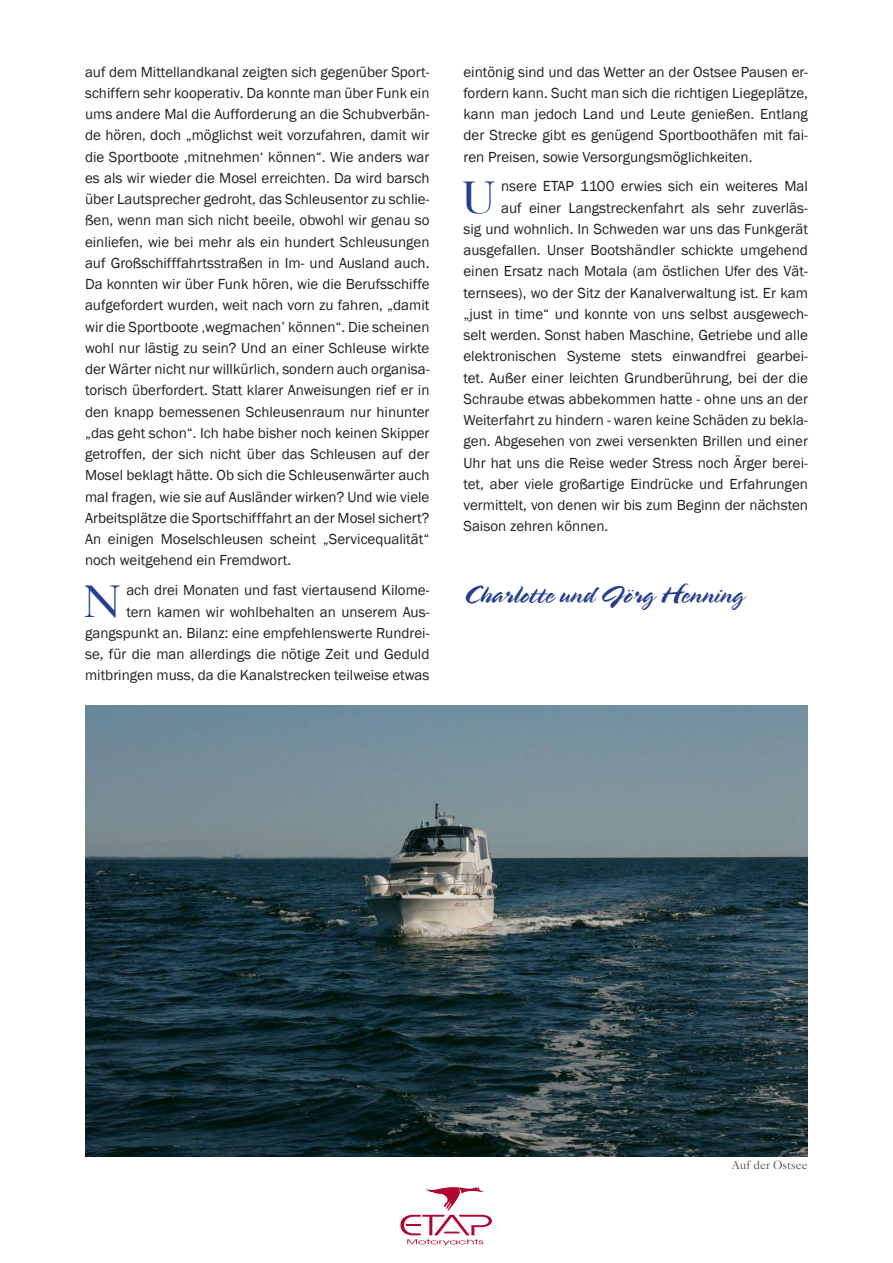
<style>
.page{position:relative;width:893px;height:1263px;background:#fff}
.page>*{position:absolute;margin:0;border:0;box-sizing:border-box;transform-origin:0 0}
.t1{font:45.75px "Caslon 540 LT Std";color:#253f8e}
.t2{font:27px "Spring LP";color:#253f8e}
.t3{font:15px/21.3px "Franklin Gothic";color:#231f20;text-align:justify}
.t4{font:12px "Caslon 540 LT Std";color:#57585a}
</style>
<div class="page">
<svg style="left:400px;top:1187px;width:92px;height:58px"></svg>
<img style="left:85px;top:705px;width:723px;height:452px">
<p class="t3" style="left:85px;top:61px;width:346px">auf dem Mittellandkanal zeigten sich gegenüber Sport&shy;schiffern sehr kooperativ. Da konnte man über Funk ein ums andere Mal die Aufforderung an die Schubverbän&shy;de hören, doch „möglichst weit vorzufahren, damit wir die Sportboote ,mitnehmen‘ können“. Wie anders war es als wir wieder die Mosel erreichten. Da wird barsch über Lautsprecher gedroht, das Schleusentor zu schlie&shy;ßen, wenn man sich nicht beeile, obwohl wir genau so einliefen, wie bei mehr als ein hundert Schleusungen auf Großschifffahrtsstraßen in Im- und Ausland auch.<br>Da konnten wir über Funk hören, wie die Berufsschiffe aufgefordert wurden, weit nach vorn zu fahren, „damit wir die Sportboote ‚wegmachen’ können“. Die scheinen wohl nur lästig zu sein? Und an einer Schleuse wirkte der Wärter nicht nur willkürlich, sondern auch organisa&shy;torisch überfordert. Statt klarer Anweisungen rief er in den knapp bemessenen Schleusenraum nur hinunter „das geht schon“. Ich habe bisher noch keinen Skipper getroffen, der sich nicht über das Schleusen auf der Mosel beklagt hätte. Ob sich die Schleusenwärter auch mal fragen, wie sie auf Ausländer wirken? Und wie viele Arbeitsplätze die Sportschifffahrt an der Mosel sichert?<br>An einigen Moselschleusen scheint „Servicequalität“ noch weitgehend ein Fremdwort.</p>
<h1 class="t1" style="left:84px;top:573px;width:40px">N</h1>
<p class="t3" style="left:85px;top:580px;width:346px;text-align:right">ach drei Monaten und fast viertausend Kilome-<br>tern kamen wir wohlbehalten an unserem Aus&shy;gangspunkt an. Bilanz: eine empfehlenswerte Rundrei&shy;se, für die man allerdings die nötige Zeit und Geduld mitbringen muss, da die Kanalstrecken teilweise etwas</p>
<p class="t3" style="left:463px;top:61px;width:346px">eintönig sind und das Wetter an der Ostsee Pausen er&shy;fordern kann. Sucht man sich die richtigen Liegeplätze, kann man jedoch Land und Leute genießen. Entlang der Strecke gibt es genügend Sportboothäfen mit fai&shy;ren Preisen, sowie Versorgungsmöglichkeiten.</p>
<h1 class="t1" style="left:461px;top:169px;width:37px">U</h1>
<p class="t3" style="left:501px;top:176px;width:308px">nsere ETAP 1100 erwies sich ein weiteres Mal</p>
<p class="t3" style="left:501px;top:197px;width:308px">auf einer Langstreckenfahrt als sehr zuverläs-</p>
<p class="t3" style="left:463px;top:219px;width:346px">sig und wohnlich. In Schweden war uns das Funkgerät</p>
<p class="t3" style="left:463px;top:240px;width:346px">ausgefallen. Unser Bootshändler schickte umgehend</p>
<p class="t3" style="left:463px;top:261px;width:346px">einen Ersatz nach Motala (am östlichen Ufer des Vät-</p>
<p class="t3" style="left:463px;top:282px;width:346px">ternsees), wo der Sitz der Kanalverwaltung ist. Er kam</p>
<p class="t3" style="left:463px;top:304px;width:346px">„just in time“ und konnte von uns selbst ausgewech-</p>
<p class="t3" style="left:463px;top:325px;width:346px">selt werden. Sonst haben Maschine, Getriebe und alle</p>
<p class="t3" style="left:463px;top:346px;width:346px">elektronischen Systeme stets einwandfrei gearbei-</p>
<p class="t3" style="left:463px;top:367px;width:346px">tet. Außer einer leichten Grundberührung, bei der die</p>
<p class="t3" style="left:463px;top:389px;width:346px">Schraube etwas abbekommen hatte - ohne uns an der</p>
<p class="t3" style="left:463px;top:410px;width:346px">Weiterfahrt zu hindern - waren keine Schäden zu bekla-</p>
<p class="t3" style="left:463px;top:431px;width:346px">gen. Abgesehen von zwei versenkten Brillen und einer</p>
<p class="t3" style="left:463px;top:452px;width:346px">Uhr hat uns die Reise weder Stress noch Ärger berei-</p>
<p class="t3" style="left:463px;top:474px;width:346px">tet, aber viele großartige Eindrücke und Erfahrungen</p>
<p class="t3" style="left:463px;top:495px;width:346px">vermittelt, von denen wir bis zum Beginn der nächsten</p>
<p class="t3" style="left:463px;top:516px;width:146px">Saison zehren können.</p>
<h2 class="t2" style="left:463px;top:579px;width:282px">Charlotte und Jörg Henning</h2>
<p class="t4" style="left:732px;top:1158px;width:78px">Auf der Ostsee</p>
</div>
